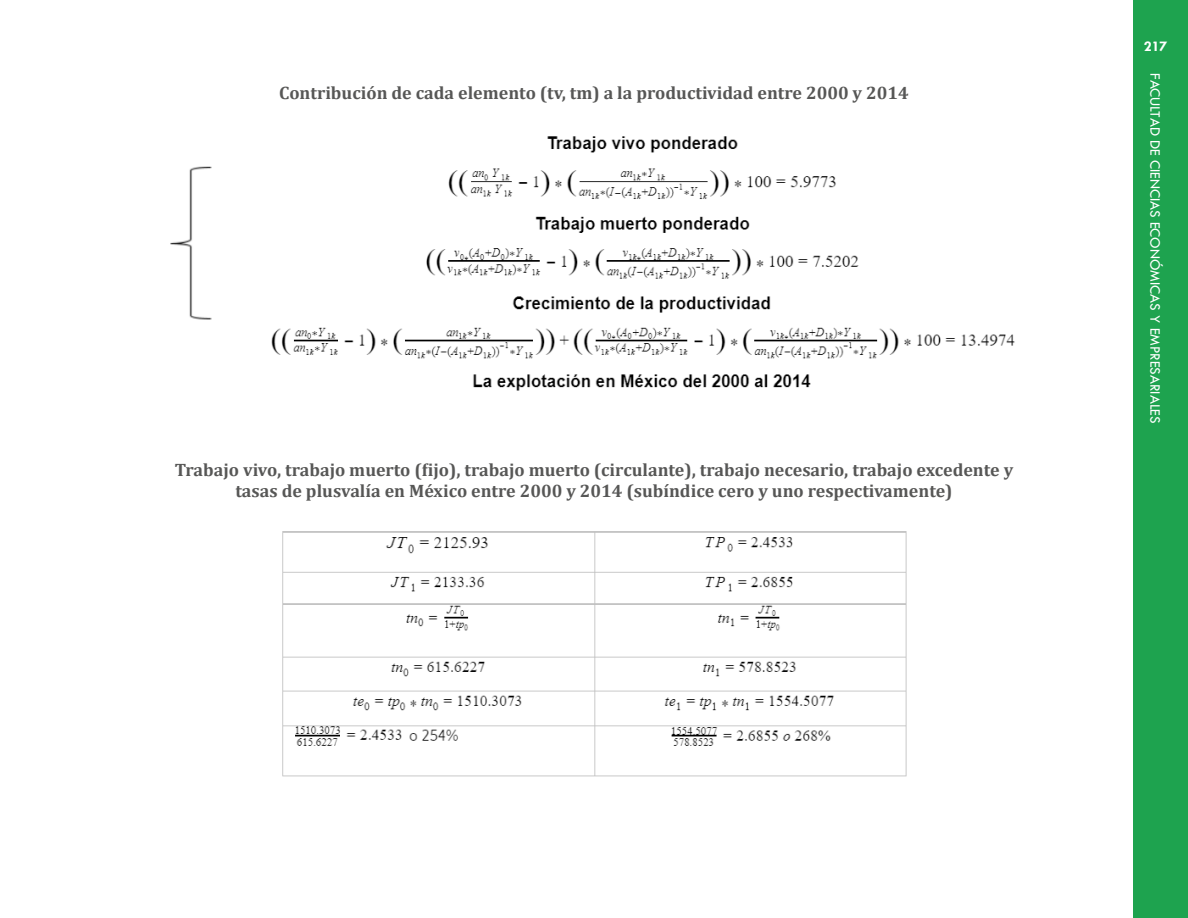
<style>
.page{position:relative;width:1188px;height:918px;background:#fff}
.page>*{position:absolute;margin:0;border:0;box-sizing:border-box;transform-origin:0 0}
.t1{font:700 18px/21px "Cambria";color:#575756;text-align:center}
.t2{font:15px "Tw Cen";color:#fff}
.t3{font:700 15px "Tw Cen";color:#fff}
</style>
<div class="page">
<div style="left:1134px;top:0;width:54px;height:918px;background:#1ea34f"></div>
<img style="left:170px;top:136px;width:845px;height:255px">
<img style="left:282px;top:531px;width:625px;height:246px">
<p class="t1" style="left:279px;top:82px;width:631px">Contribución de cada elemento (tv, tm) a la productividad entre 2000 y 2014</p>
<p class="t1" style="left:175px;top:459px;width:840px">Trabajo vivo, trabajo muerto (fijo), trabajo muerto (circulante), trabajo necesario, trabajo excedente y tasas de plusvalía en México entre 2000 y 2014 (subíndice cero y uno respectivamente)</p>
<p class="t3" style="left:1144px;top:37px;width:25px">217</p>
<p class="t2" style="left:1164px;top:73px;width:352px;rotate:90deg">FACULTAD DE CIENCIAS ECONÓMICAS Y EMPRESARIALES</p>
</div>
